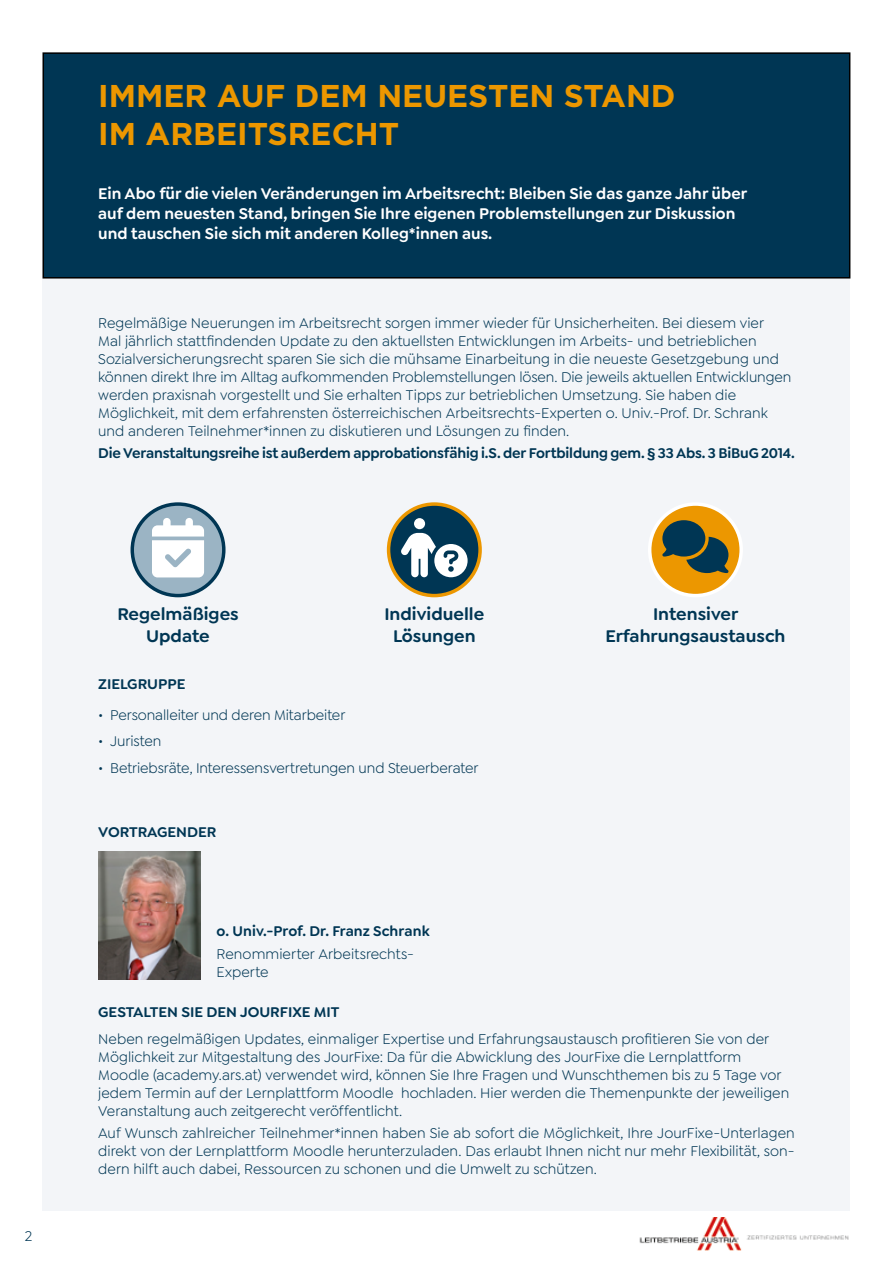
<style>
.page{position:relative;width:893px;height:1263px;background:#fff}
.page>*{position:absolute;margin:0;border:0;box-sizing:border-box;transform-origin:0 0}
.t1{font:700 31.5px/37.8px "Gotham";color:#ec9700}
.t2{font:600 18px/21.6px "Goldplay";color:#003654;text-align:center}
.t3{font:600 16.5px/19.8px "Goldplay";color:#fff}
.t4{font:15px/18px "Goldplay";color:#003654}
.t5{font:600 15px "Goldplay";letter-spacing:-.01em;color:#003654}
</style>
<div class="page">
<img style="left:639px;top:1218px;width:210px;height:32px">
<div style="left:43px;top:52px;width:807px;height:1158px;background:#f3f5f8"></div>
<div style="left:43px;top:53px;width:807px;height:225px;background:#003654"></div>
<div style="left:43px;top:52px;width:807px;height:227px;border:2px solid #000"></div>
<svg style="left:650px;top:504px;width:91px;height:92px;background:#eea31e"></svg>
<div style="left:648px;top:502px;width:95px;height:95px;border:3px solid #fff;border-radius:50%"></div>
<svg style="left:389px;top:504px;width:91px;height:92px;background:#204348"></svg>
<div style="left:387px;top:502px;width:95px;height:95px;border:3px solid #ec9700;border-radius:50%"></div>
<svg style="left:401px;top:518px;width:67px;height:59px"></svg>
<svg style="left:132px;top:504px;width:92px;height:92px;background:#89a5b7"></svg>
<div style="left:131px;top:502px;width:95px;height:95px;border:3px solid #003654;border-radius:50%"></div>
<svg style="left:152px;top:518px;width:52px;height:59px"></svg>
<svg style="left:662px;top:520px;width:67px;height:53px;background:#5a5b33"></svg>
<img style="left:98px;top:851px;width:102px;height:128px">
<p class="t4" style="left:25px;top:1227px;width:9px">2</p>
<h1 class="t1" style="left:98px;top:77px;width:579px">IMMER AUF DEM NEUESTEN STAND<br>IM ARBEITSRECHT</h1>
<p class="t3" style="left:98px;top:184px;width:650px">Ein Abo für die vielen Veränderungen im Arbeitsrecht: Bleiben Sie das ganze Jahr über auf dem neuesten Stand, bringen Sie Ihre eigenen Problemstellungen zur Diskussion und tauschen Sie sich mit anderen Kolleg*innen aus.</p>
<p class="t4" style="left:98px;top:314px;width:695px">Regelmäßige Neuerungen im Arbeitsrecht sorgen immer wieder für Unsicherheiten. Bei diesem vier<br>Mal jährlich stattfindenden Update zu den aktuellsten Entwicklungen im Arbeits- und betrieblichen Sozialversicherungsrecht sparen Sie sich die mühsame Einarbeitung in die neueste Gesetzgebung und können direkt Ihre im Alltag aufkommenden Problemstellungen lösen. Die jeweils aktuellen Entwicklungen werden praxisnah vorgestellt und Sie erhalten Tipps zur betrieblichen Umsetzung. Sie haben die Möglichkeit, mit dem erfahrensten österreichischen Arbeitsrechts-Experten o. Univ.-Prof. Dr. Schrank und anderen Teilnehmer*innen zu diskutieren und Lösungen zu finden.</p>
<p class="t5" style="left:98px;top:444px;width:698px">Die Veranstaltungsreihe ist außerdem approbationsfähig i.S. der Fortbildung gem. § 33 Abs. 3 BiBuG 2014.</p>
<p class="t2" style="left:117px;top:603px;width:123px">Regelmäßiges<br>Update</p>
<p class="t2" style="left:384px;top:603px;width:101px">Individuelle<br>Lösungen</p>
<p class="t2" style="left:605px;top:603px;width:182px">Intensiver<br>Erfahrungsaustausch</p>
<p class="t5" style="left:98px;top:674px;width:89px">ZIELGRUPPE</p>
<p class="t4" style="left:98px;top:706px;width:249px">• Personalleiter und deren Mitarbeiter</p>
<p class="t4" style="left:98px;top:732px;width:65px">• Juristen</p>
<p class="t4" style="left:98px;top:759px;width:382px">• Betriebsräte, Interessensvertretungen und Steuerberater</p>
<p class="t5" style="left:98px;top:823px;width:120px">VORTRAGENDER</p>
<p class="t5" style="left:217px;top:922px;width:214px">o. Univ.-Prof. Dr. Franz Schrank</p>
<p class="t4" style="left:217px;top:945px;width:199px">Renommierter Arbeitsrechts-<br>Experte</p>
<p class="t5" style="left:98px;top:1003px;width:243px">GESTALTEN SIE DEN JOURFIXE MIT</p>
<p class="t4" style="left:98px;top:1030px;width:693px">Neben regelmäßigen Updates, einmaliger Expertise und Erfahrungsaustausch profitieren Sie von der Möglichkeit zur Mitgestaltung des JourFixe: Da für die Abwicklung des JourFixe die Lernplattform Moodle (academy.ars.at) verwendet wird, können Sie Ihre Fragen und Wunschthemen bis zu 5 Tage vor jedem Termin auf der Lernplattform Moodle hochladen. Hier werden die Themenpunkte der jeweiligen Veranstaltung auch zeitgerecht veröffentlicht.</p>
<p class="t4" style="left:98px;top:1124px;width:698px;text-align:justify">Auf Wunsch zahlreicher Teilnehmer*innen haben Sie ab sofort die Möglichkeit, Ihre JourFixe-Unterlagen direkt von der Lernplattform Moodle herunterzuladen. Das erlaubt Ihnen nicht nur mehr Flexibilität, son&shy;dern hilft auch dabei, Ressourcen zu schonen und die Umwelt zu schützen.</p>
</div>
